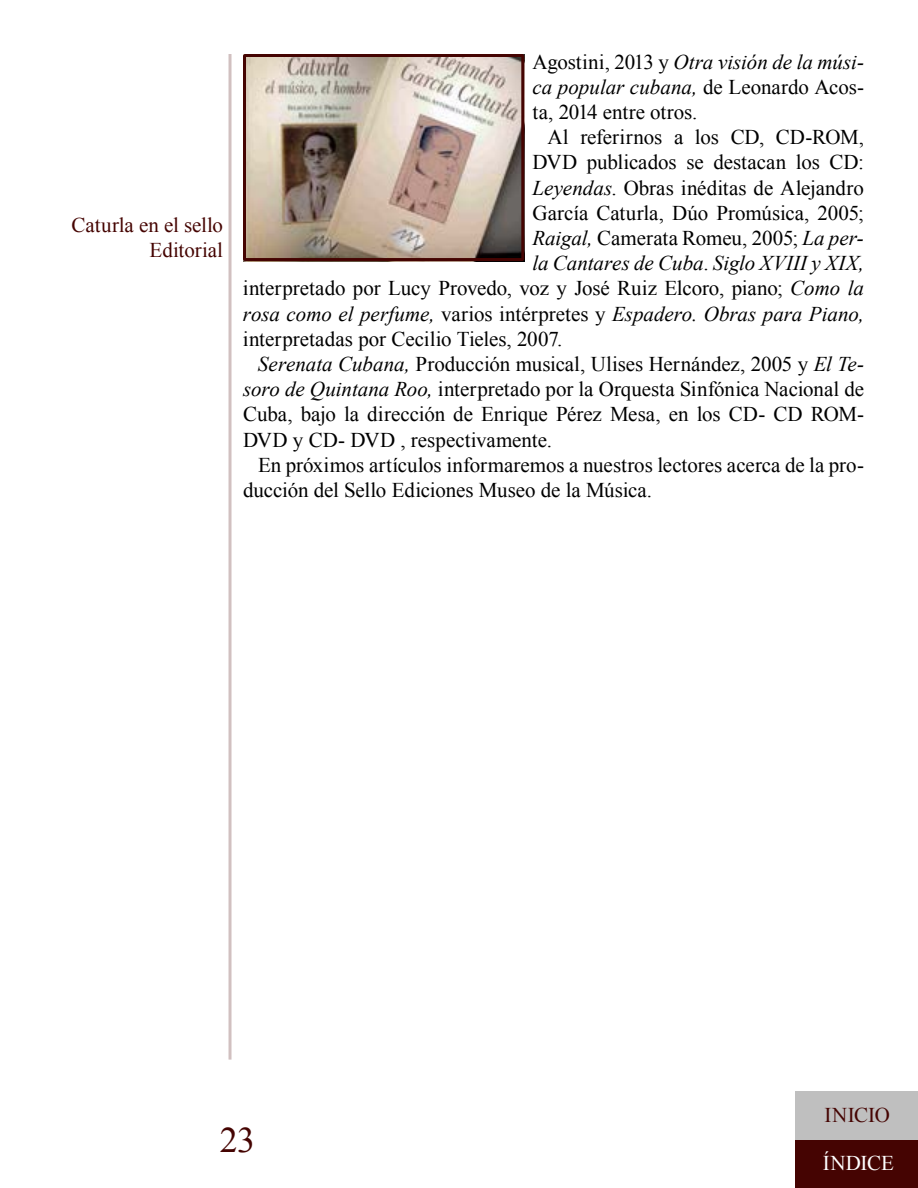
<style>
.page{position:relative;width:918px;height:1188px;background:#fff}
.page>*{position:absolute;margin:0;border:0;box-sizing:border-box;transform-origin:0 0}
.t1{font:36px "Times New Roman";color:#450402}
.t2{font:21px/25.2px "Times New Roman";letter-spacing:-.005em;color:#000;text-align:justify}
.t3{font:italic 21px "Times New Roman";color:#000}
.t4{font:21px/25.2px "Times New Roman";letter-spacing:-.005em;color:#450402;text-align:right}
.t5{font:21px "Times New Roman";letter-spacing:-.005em;color:#fff}
.s1{font-style:italic}
.s2{font-style:normal}
</style>
<div class="page">
<div style="left:795px;top:1140px;width:123px;height:48px;background:#450402"></div>
<hr style="left:229px;top:54px;width:3px;height:1006px;background:#d1c0c0">
<div style="left:795px;top:1092px;width:123px;height:48px;background:#bfbfbf"></div>
<img style="left:247px;top:58px;width:273px;height:199px">
<div style="left:243px;top:54px;width:281px;height:207px;border:3px solid #450402"></div>
<p class="t4" style="left:72px;top:212px;width:153px">Caturla en el sello<br>Editorial</p>
<p class="t2" style="left:532px;top:49px;width:333px">Agostini, 2013 y <span class="s1">Otra visión de la músi&shy;ca popular cubana,</span> de Leonardo Acos&shy;ta, 2014 entre otros.</p>
<p class="t2" style="left:547px;top:124px;width:318px">Al referirnos a los CD, CD-ROM,</p>
<p class="t2" style="left:532px;top:149px;width:333px">DVD publicados se destacan los CD:</p>
<p class="t2" style="left:532px;top:175px;width:333px"><span class="s1">Leyendas</span>. Obras inéditas de Alejandro</p>
<p class="t2" style="left:532px;top:200px;width:333px">García Caturla, Dúo Promúsica, 2005;</p>
<p class="t2" style="left:532px;top:225px;width:333px"><span class="s1">Raigal,</span> Camerata Romeu, 2005; <span class="s1">La per-</span></p>
<p class="t3" style="left:532px;top:249px;width:333px">la Cantares de Cuba<span class="s2">.</span> Siglo XVIII y XIX,</p>
<p class="t2" style="left:243px;top:275px;width:623px">interpretado por Lucy Provedo, voz y José Ruiz Elcoro, piano; <span class="s1">Como la</span></p>
<p class="t3" style="left:243px;top:299px;width:622px">rosa como el perfume, <span class="s2">varios intérpretes y</span> Espadero. Obras para Piano,</p>
<p class="t2" style="left:243px;top:326px;width:321px">interpretadas por Cecilio Tieles, 2007.</p>
<p class="t2" style="left:258px;top:351px;width:608px"><span class="s1">Serenata Cubana,</span> Producción musical, Ulises Hernández, 2005 y <span class="s1">El Te-</span></p>
<p class="t2" style="left:243px;top:376px;width:623px"><span class="s1">soro de Quintana Roo,</span> interpretado por la Orquesta Sinfónica Nacional de</p>
<p class="t2" style="left:243px;top:401px;width:622px">Cuba, bajo la dirección de Enrique Pérez Mesa, en los CD- CD ROM-</p>
<p class="t2" style="left:243px;top:427px;width:310px">DVD y CD- DVD , respectivamente.</p>
<p class="t2" style="left:258px;top:452px;width:607px">En próximos artículos informaremos a nuestros lectores acerca de la pro-</p>
<p class="t2" style="left:243px;top:477px;width:411px">ducción del Sello Ediciones Museo de la Música.</p>
<h1 class="t1" style="left:220px;top:1116px;width:37px">23</h1>
<p class="t4" style="left:825px;top:1102px;width:67px">INICIO</p>
<p class="t5" style="left:823px;top:1149px;width:73px">ÍNDICE</p>
</div>
